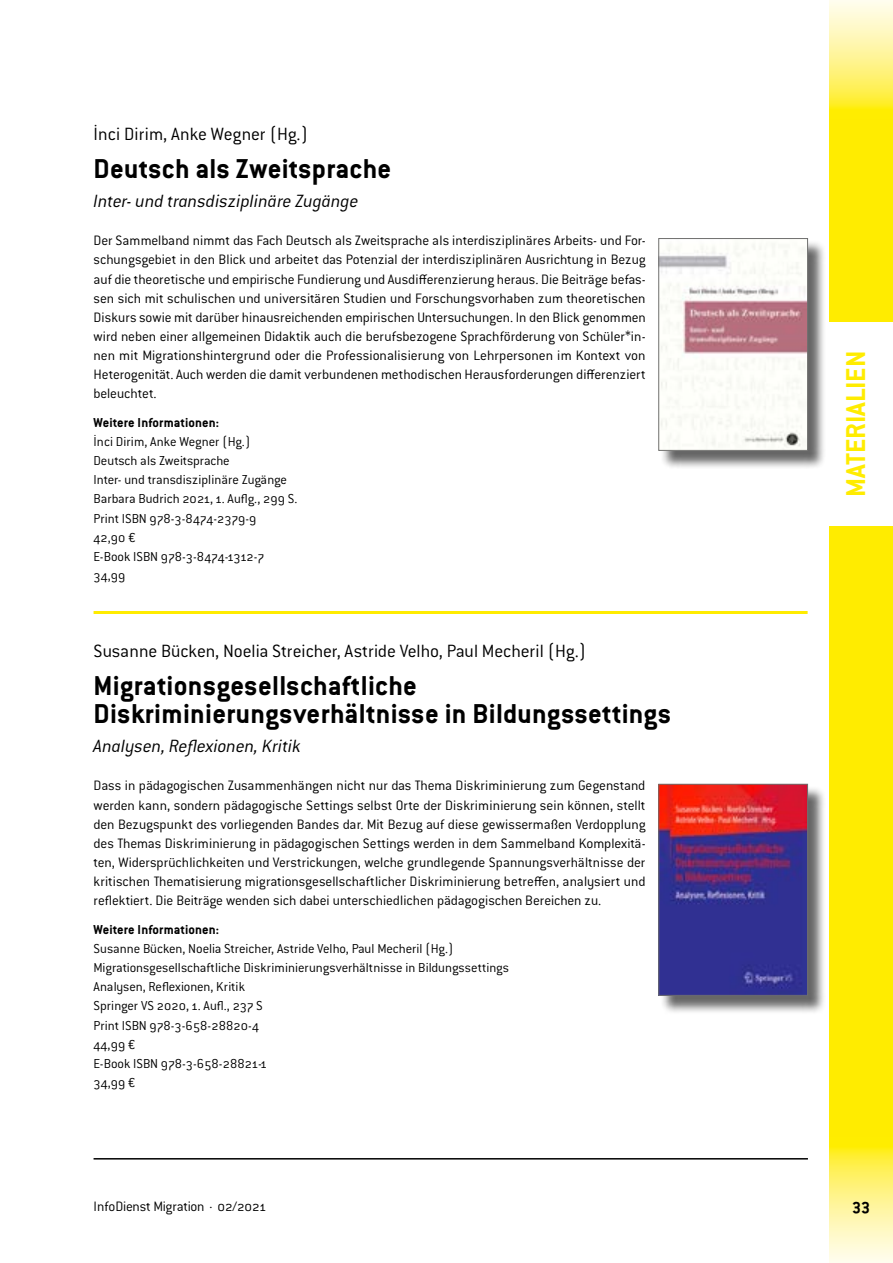
<style>
.page{position:relative;width:893px;height:1263px;background:#fff}
.page>*{position:absolute;margin:0;border:0;box-sizing:border-box;transform-origin:0 0}
.t1{font:700 30px/28.7px "Conduit ITC Pro";letter-spacing:.01em;color:#000}
.t2{font:700 30px "Conduit ITC Pro";color:#ffec00}
.t3{font:300 19.5px "Conduit ITC Pro";letter-spacing:-.005em;color:#000}
.t4{font:italic 300 19.5px "Conduit ITC Pro";letter-spacing:-.005em;color:#000}
.t5{font:700 18px "Conduit ITC Pro";color:#000}
.t6{font:300 15px/19.2px "Conduit ITC Pro";letter-spacing:-.005em;color:#000;text-align:justify}
.t7{font:300 14.25px/19px "Conduit ITC Pro";color:#000}
.t8{font:700 14.25px "Conduit ITC Pro";letter-spacing:.01em;color:#000}
</style>
<div class="page">
<div style="left:829px;top:119px;width:64px;height:1017px;background:#ffec00"></div>
<svg style="left:829px;top:1136px;width:64px;height:127px;background:#fff486"></svg>
<svg style="left:829px;top:0;width:64px;height:119px;background:#fff487"></svg>
<hr style="left:94px;top:1158px;width:714px;height:1px;background:#000">
<div style="left:829px;top:322px;width:64px;height:204px;background:#fff"></div>
<hr style="left:94px;top:611px;width:714px;height:3px;background:#ffec00">
<div style="left:661px;top:241px;width:165px;height:228px;background:#000;opacity:.6"></div>
<img style="left:660px;top:241px;width:146px;height:208px">
<div style="left:658px;top:238px;width:150px;height:213px;border:1px solid #6f6f6e"></div>
<div style="left:661px;top:786px;width:165px;height:228px;background:#000;opacity:.6"></div>
<img style="left:660px;top:786px;width:146px;height:208px">
<div style="left:658px;top:784px;width:150px;height:212px;border:1px solid #6f6f6e"></div>
<h2 class="t3" style="left:94px;top:123px;width:216px">İnci Dirim, Anke Wegner (Hg.)</h2>
<h1 class="t1" style="left:94px;top:154px;width:299px">Deutsch als Zweitsprache</h1>
<h2 class="t4" style="left:94px;top:190px;width:267px">Inter- und transdisziplinäre Zugänge</h2>
<p class="t6" style="left:94px;top:231px;width:554px">Der Sammelband nimmt das Fach Deutsch als Zweitsprache als interdisziplinäres Arbeits- und For&shy;schungsgebiet in den Blick und arbeitet das Potenzial der interdisziplinären Ausrichtung in Bezug auf die theoretische und empirische Fundierung und Ausdifferenzierung heraus. Die Beiträge befas&shy;sen sich mit schulischen und universitären Studien und Forschungsvorhaben zum theoretischen Diskurs sowie mit darüber hinausreichenden empirischen Untersuchungen. In den Blick genommen wird neben einer allgemeinen Didaktik auch die berufsbezogene Sprachförderung von Schüler*in&shy;nen mit Migrationshintergrund oder die Professionalisierung von Lehrpersonen im Kontext von Heterogenität. Auch werden die damit verbundenen methodischen Herausforderungen differenziert beleuchtet.</p>
<p class="t8" style="left:94px;top:414px;width:127px">Weitere Informationen:</p>
<p class="t7" style="left:94px;top:432px;width:205px">İnci Dirim, Anke Wegner (Hg.)<br>Deutsch als Zweitsprache<br>Inter- und transdisziplinäre Zugänge<br>Barbara Budrich 2021, 1. Auflg., 299 S.<br>Print ISBN 978-3-8474-2379-9<br>42,90 €<br>E-Book ISBN 978-3-8474-1312-7<br>34,99</p>
<h2 class="t3" style="left:94px;top:640px;width:494px">Susanne Bücken, Noelia Streicher, Astride Velho, Paul Mecheril (Hg.)</h2>
<h1 class="t1" style="left:94px;top:671px;width:579px">Migrationsgesellschaftliche<br>Diskriminierungsverhältnisse in Bildungssettings</h1>
<h2 class="t4" style="left:94px;top:735px;width:209px">Analysen, Reflexionen, Kritik</h2>
<p class="t6" style="left:94px;top:776px;width:554px">Dass in pädagogischen Zusammenhängen nicht nur das Thema Diskriminierung zum Gegenstand werden kann, sondern pädagogische Settings selbst Orte der Diskriminierung sein können, stellt den Bezugspunkt des vorliegenden Bandes dar. Mit Bezug auf diese gewissermaßen Verdopplung des Themas Diskriminierung in pädagogischen Settings werden in dem Sammelband Komplexitä&shy;ten, Widersprüchlichkeiten und Verstrickungen, welche grundlegende Spannungsverhältnisse der kritischen Thematisierung migrationsgesellschaftlicher Diskriminierung betreffen, analysiert und reflektiert. Die Beiträge wenden sich dabei unterschiedlichen pädagogischen Bereichen zu.</p>
<p class="t8" style="left:94px;top:921px;width:127px">Weitere Informationen:</p>
<p class="t7" style="left:94px;top:939px;width:417px">Susanne Bücken, Noelia Streicher, Astride Velho, Paul Mecheril (Hg.)<br>Migrationsgesellschaftliche Diskriminierungsverhältnisse in Bildungssettings Analysen, Reflexionen, Kritik<br>Springer VS 2020, 1. Aufl., 237 S<br>Print ISBN 978-3-658-28820-4<br>44,99 €<br>E-Book ISBN 978-3-658-28821-1<br>34,99 €</p>
<h1 class="t2" style="left:838px;top:497px;width:148px;rotate:-90deg">MATERIALIEN</h1>
<p class="t6" style="left:94px;top:1197px;width:174px">InfoDienst Migration · 02/2021</p>
<p class="t5" style="left:852px;top:1195px;width:19px">33</p>
</div>
